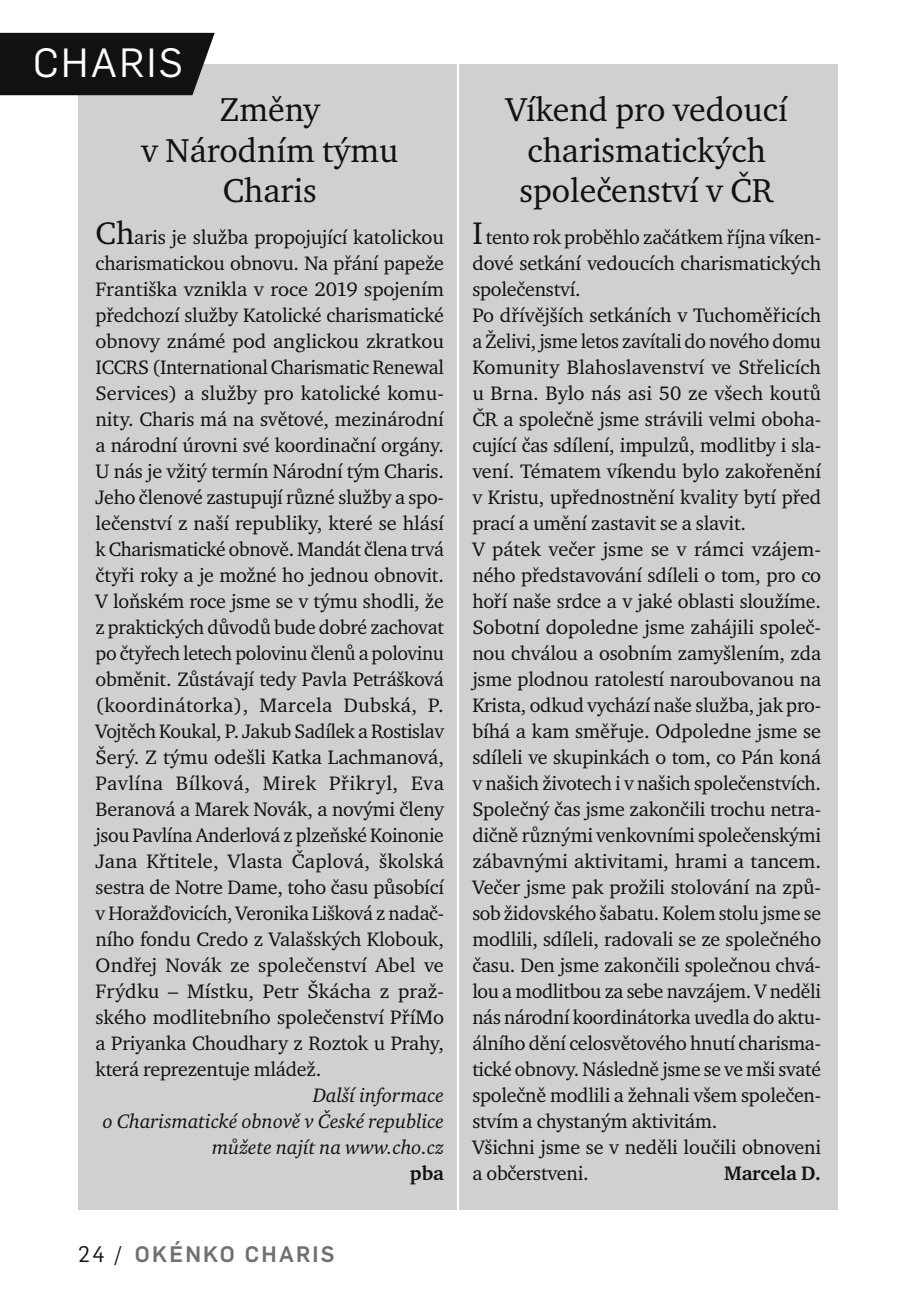
<style>
.page{position:relative;width:905px;height:1302px;background:#fff}
.page>*{position:absolute;margin:0;border:0;box-sizing:border-box;transform-origin:0 0}
.t1{font:40px "Flama";letter-spacing:.06em;color:#fff}
.t2{font:34px/40px "Charter Itc TCE";color:#111;text-align:center}
.t3{font:500 22px "Flama";letter-spacing:.1em;color:#707070}
.t4{font:20px/26px "Charter Itc TCE";letter-spacing:-.01em;color:#111;text-align:justify}
.t5{font:italic 20px/26px "Charter Itc TCE";color:#111;text-align:right}
.t6{font:700 20px "Charter Itc TCE";letter-spacing:-.01em;color:#111}
.s1{font-size:32px}
.s2{font-weight:400;color:#111}
</style>
<div class="page">
<div style="left:78px;top:64px;width:760px;height:1145px;background:#d0d0d0"></div>
<hr style="left:457px;top:52px;width:2px;height:1169px;background:#fff">
<div style="left:0;top:33px;width:215px;height:62px;background:#111"></div>
<h1 class="t1" style="left:33px;top:49px;width:151px">CHARIS</h1>
<h2 class="t2" style="left:141px;top:92px;width:259px">Změny<br>v Národním týmu<br>Charis</h2>
<p class="t4" style="left:96px;top:225px;width:350px"><span class="s1">Ch</span>aris je služba propojující katolickou charismatickou obnovu. Na přání papeže Františka vznikla v roce 2019 spojením předchozí služby Katolické charismatické obnovy známé pod anglickou zkratkou ICCRS (International Charismatic Renewal Services) a služby pro katolické komu&shy;nity. Charis má na světové, mezinárodní a národní úrovni své koordinační orgány.<br>U nás je vžitý termín Národní tým Charis.<br>Jeho členové zastupují různé služby a spo&shy;lečenství z naší republiky, které se hlásí k Charismatické obnově. Mandát člena trvá čtyři roky a je možné ho jednou obnovit.<br>V loňském roce jsme se v týmu shodli, že z praktických důvodů bude dobré zachovat po čtyřech letech polovinu členů a polovinu obměnit. Zůstávají tedy Pavla Petrášková (koordinátorka), Marcela Dubská, P.<br>Vojtěch Koukal, P. Jakub Sadílek a Rostislav Šerý. Z týmu odešli Katka Lachmanová, Pavlína Bílková, Mirek Přikryl, Eva Beranová a Marek Novák, a novými členy jsou Pavlína Anderlová z plzeňské Koinonie Jana Křtitele, Vlasta Čaplová, školská sestra de Notre Dame, toho času působící v Horažďovicích, Veronika Lišková z nadač&shy;ního fondu Credo z Valašských Klobouk, Ondřej Novák ze společenství Abel ve Frýdku – Místku, Petr Škácha z praž&shy;ského modlitebního společenství PříMo a Priyanka Choudhary z Roztok u Prahy, která reprezentuje mládež.</p>
<p class="t5" style="left:103px;top:1083px;width:343px">Další informace<br>o Charismatické obnově v České republice můžete najít na www.cho.cz</p>
<p class="t6" style="left:410px;top:1165px;width:36px">pba</p>
<p class="t3" style="left:78px;top:1245px;width:258px"><span class="s2">24 /</span> OKÉNKO CHARIS</p>
<h2 class="t2" style="left:506px;top:92px;width:283px">Víkend pro vedoucí charismatických společenství v ČR</h2>
<p class="t4" style="left:472px;top:225px;width:350px;text-align:left"><span class="s1">I</span> tento rok proběhlo začátkem října víken&shy;dové setkání vedoucích charismatických společenství.<br>Po dřívějších setkáních v Tuchoměřicích a Želivi, jsme letos zavítali do nového domu Komunity Blahoslavenství ve Střelicích u Brna. Bylo nás asi 50 ze všech koutů ČR a společně jsme strávili velmi oboha&shy;cující čas sdílení, impulzů, modlitby i sla&shy;vení. Tématem víkendu bylo zakořenění v Kristu, upřednostnění kvality bytí před prací a umění zastavit se a slavit.<br>V pátek večer jsme se v rámci vzájem&shy;ného představování sdíleli o tom, pro co hoří naše srdce a v jaké oblasti sloužíme.<br>Sobotní dopoledne jsme zahájili společ&shy;nou chválou a osobním zamyšlením, zda jsme plodnou ratolestí naroubovanou na Krista, odkud vychází naše služba, jak pro&shy;bíhá a kam směřuje. Odpoledne jsme se sdíleli ve skupinkách o tom, co Pán koná v našich životech i v našich společenstvích.<br>Společný čas jsme zakončili trochu netra&shy;dičně různými venkovními společenskými zábavnými aktivitami, hrami a tancem.<br>Večer jsme pak prožili stolování na způ&shy;sob židovského šaba tu. Kolem stolu jsme se modlili, sdíleli, radovali se ze společného času. Den jsme zakončili společnou chvá&shy;lou a modlitbou za sebe navzájem. V neděli nás národní koordinátorka uvedla do aktu&shy;álního dění celosvětového hnutí charisma&shy;tické obnovy. Následně jsme se ve mši svaté společně modlili a žehnali všem společen&shy;stvím a chystaným aktivitám.<br>Všichni jsme se v neděli loučili obnoveni a občerstveni.</p>
<p class="t6" style="left:724px;top:1165px;width:98px">Marcela D.</p>
</div>
